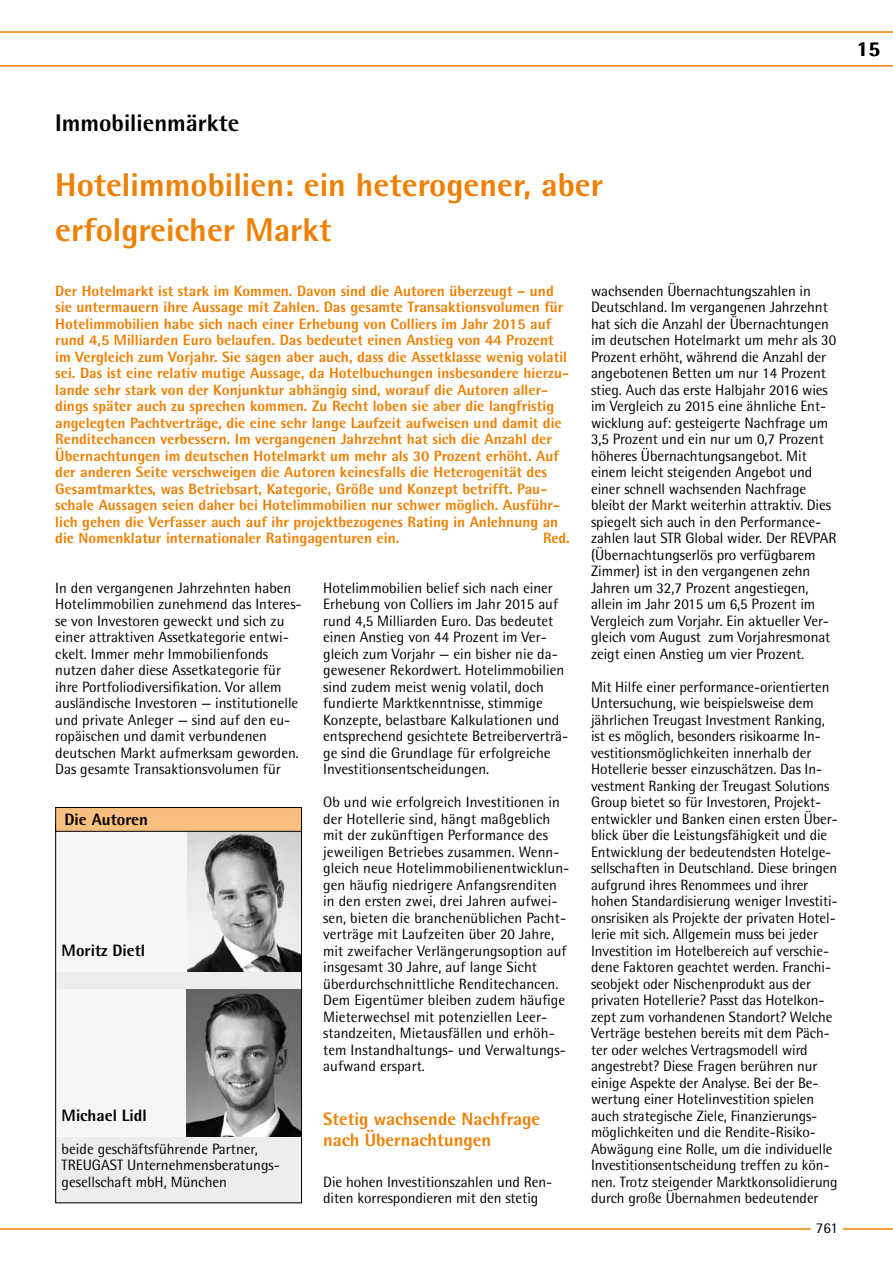
<style>
.page{position:relative;width:893px;height:1263px;background:#fff}
.page>*{position:absolute;margin:0;border:0;box-sizing:border-box;transform-origin:0 0}
.t1{font:800 33px/45px "Rotis Semi Sans";color:#ee7f00}
.t2{font:800 24px "Rotis Semi Sans";color:#000}
.t3{font:800 21px "Rotis Semi Sans";color:#000}
.t4{font:800 18px/21px "Rotis Semi Sans";color:#ee7f00}
.t5{font:800 16.5px "Rotis Semi Sans";color:#000}
.t6{font:15px/16.5px "Rotis Semi Sans";letter-spacing:-.005em;color:#000}
.t7{font:800 15px/16.5px "Rotis Semi Sans";color:#ee7f00}
</style>
<div class="page">
<hr style="left:0;top:1228px;width:893px;height:2px;background:#ee7f00">
<div style="left:811px;top:1209px;width:32px;height:31px;background:#fff"></div>
<svg style="left:0;top:31px;width:893px;height:36px"></svg>
<div style="left:55px;top:824px;width:247px;height:323px;background:#f6f6f6"></div>
<img style="left:186px;top:989px;width:114px;height:148px">
<img style="left:187px;top:832px;width:113px;height:140px">
<div style="left:55px;top:1137px;width:247px;height:66px;background:#eceded"></div>
<div style="left:55px;top:972px;width:247px;height:17px;background:#eceded"></div>
<div style="left:55px;top:824px;width:247px;height:379px;border:1px solid #000"></div>
<div style="left:56px;top:807px;width:246px;height:24px;background:#f7bf80"></div>
<div style="left:55px;top:807px;width:247px;height:25px;border:1px solid #000"></div>
<h3 class="t3" style="left:857px;top:35px;width:25px">15</h3>
<h2 class="t2" style="left:55px;top:107px;width:186px">Immobilienmärkte</h2>
<h1 class="t1" style="left:55px;top:162px;width:549px">Hotelimmobilien: ein heterogener, aber erfolgreicher Markt</h1>
<p class="t7" style="left:55px;top:282px;width:515px">Der Hotelmarkt ist stark im Kommen. Davon sind die Autoren überzeugt – und sie untermauern ihre Aussage mit Zahlen. Das gesamte Transaktionsvolumen für Hotelimmobilien habe sich nach einer Erhebung von Colliers im Jahr 2015 auf rund 4,5 Milliarden Euro belaufen. Das bedeutet einen Anstieg von 44 Prozent im Vergleich zum Vorjahr. Sie sagen aber auch, dass die Assetklasse wenig volatil sei. Das ist eine relativ mutige Aussage, da Hotelbuchungen insbesondere hierzu&shy;lande sehr stark von der Konjunktur abhängig sind, worauf die Autoren aller&shy;dings später auch zu sprechen kommen. Zu Recht loben sie aber die langfristig angelegten Pachtverträge, die eine sehr lange Laufzeit aufweisen und damit die Renditechancen verbessern. Im vergangenen Jahrzehnt hat sich die Anzahl der Übernachtungen im deutschen Hotelmarkt um mehr als 30 Prozent erhöht. Auf der anderen Seite verschweigen die Autoren keinesfalls die Heterogenität des Gesamtmarktes, was Betriebsart, Kategorie, Größe und Konzept betrifft. Pau&shy;schale Aussagen seien daher bei Hotelimmobilien nur schwer möglich. Ausführ&shy;lich gehen die Verfasser auch auf ihr projektbezogenes Rating in Anlehnung an die Nomenklatur internationaler Ratingagenturen ein.</p>
<p class="t7" style="left:543px;top:529px;width:28px">Red.</p>
<p class="t6" style="left:55px;top:579px;width:248px">In den vergangenen Jahrzehnten haben Hotelimmobilien zunehmend das Interes&shy;se von Investoren geweckt und sich zu einer attraktiven Assetkategorie entwi&shy;ckelt. Immer mehr Immobilienfonds nutzen daher diese Assetkategorie für ihre Portfoliodiversifikation. Vor allem ausländische Investoren — institutionelle und private Anleger — sind auf den eu&shy;ropäischen und damit verbundenen deutschen Markt aufmerksam geworden.<br>Das gesamte Transaktionsvolumen für</p>
<p class="t6" style="left:323px;top:579px;width:246px">Hotelimmobilien belief sich nach einer Erhebung von Colliers im Jahr 2015 auf rund 4,5 Milliarden Euro. Das bedeutet einen Anstieg von 44 Prozent im Ver&shy;gleich zum Vorjahr — ein bisher nie da&shy;gewesener Rekordwert. Hotelimmobilien sind zudem meist wenig volatil, doch fundierte Marktkenntnisse, stimmige Konzepte, belastbare Kalkulationen und entsprechend gesichtete Betreiberverträ&shy;ge sind die Grundlage für erfolgreiche Investitionsentscheidungen.</p>
<p class="t6" style="left:323px;top:794px;width:248px">Ob und wie erfolgreich Investitionen in der Hotellerie sind, hängt maßgeblich mit der zukünftigen Performance des jeweiligen Betriebes zusammen. Wenn&shy;gleich neue Hotelimmobilienentwicklun&shy;gen häufig niedrigere Anfangsrenditen in den ersten zwei, drei Jahren aufwei&shy;sen, bieten die branchenüblichen Pacht&shy;verträge mit Laufzeiten über 20 Jahre, mit zweifacher Verlängerungsoption auf insgesamt 30 Jahre, auf lange Sicht überdurchschnittliche Renditechancen.<br>Dem Eigentümer bleiben zudem häufige Mieterwechsel mit potenziellen Leer&shy;standzeiten, Mietausfällen und erhöh&shy;tem Instandhaltungs- und Verwaltungs&shy;aufwand erspart.</p>
<p class="t4" style="left:323px;top:1108px;width:218px">Stetig wachsende Nachfrage nach Übernachtungen</p>
<p class="t6" style="left:323px;top:1173px;width:229px">Die hohen Investitionszahlen und Ren&shy;diten korrespondieren mit den stetig</p>
<p class="t5" style="left:65px;top:809px;width:85px">Die Autoren</p>
<p class="t5" style="left:62px;top:939px;width:85px">Moritz Dietl</p>
<p class="t5" style="left:62px;top:1104px;width:87px">Michael Lidl</p>
<p class="t6" style="left:62px;top:1140px;width:198px">beide geschäftsführende Partner,<br>Treugast</p>
<p class="t6" style="left:62px;top:1157px;width:220px;text-indent:65px">Unternehmensberatungs&shy;gesellschaft mbH, München</p>
<p class="t6" style="left:591px;top:282px;width:247px">wachsenden Übernachtungszahlen in Deutschland. Im vergangenen Jahrzehnt hat sich die Anzahl der Übernachtungen im deutschen Hotelmarkt um mehr als 30<br>Prozent erhöht, während die Anzahl der angebotenen Betten um nur 14 Prozent stieg. Auch das erste Halbjahr 2016 wies im Vergleich zu 2015 eine ähnliche Ent&shy;wicklung auf: gesteigerte Nachfrage um 3,5 Prozent und ein nur um 0,7 Prozent höheres Übernachtungsangebot. Mit einem leicht steigenden Angebot und einer schnell wachsenden Nachfrage bleibt der Markt weiterhin attraktiv. Dies spiegelt sich auch in den Performance&shy;zahlen laut STR Global wider. Der REVPAR (Übernachtungserlös pro verfügbarem Zimmer) ist in den vergangenen zehn Jahren um 32,7 Prozent angestiegen, allein im Jahr 2015 um 6,5 Prozent im Vergleich zum Vorjahr. Ein aktueller Ver&shy;gleich vom August zum Vorjahresmonat zeigt einen Anstieg um vier Prozent.</p>
<p class="t6" style="left:591px;top:678px;width:248px">Mit Hilfe einer performance-orientierten Untersuchung, wie beispielsweise dem jährlichen Treugast Investment Ranking, ist es möglich, besonders risikoarme In&shy;vestitionsmöglichkeiten innerhalb der Hotellerie besser einzuschätzen. Das In&shy;vestment Ranking der Treugast Solutions Group bietet so für Investoren, Projekt&shy;entwickler und Banken einen ersten Über&shy;blick über die Leistungsfähigkeit und die Entwicklung der bedeutendsten Hotelge&shy;sellschaften in Deutschland. Diese bringen aufgrund ihres Renommees und ihrer hohen Standardisierung weniger Investiti&shy;onsrisiken als Projekte der privaten Hotel&shy;lerie mit sich. Allgemein muss bei jeder Investition im Hotelbereich auf verschie&shy;dene Faktoren geachtet werden. Franchi&shy;seobjekt oder Nischenprodukt aus der privaten Hotellerie? Passt das Hotelkon&shy;zept zum vorhandenen Standort? Welche Verträge bestehen bereits mit dem Päch&shy;ter oder welches Vertragsmodell wird angestrebt? Diese Fragen berühren nur einige Aspekte der Analyse. Bei der Be&shy;wertung einer Hotelinvestition spielen auch strategische Ziele, Finanzierungs&shy;möglichkeiten und die Rendite-Risiko-Abwägung eine Rolle, um die individuelle Investitionsentscheidung treffen zu kön&shy;nen. Trotz steigender Marktkonsolidierung durch große Übernahmen bedeutender</p>
<p class="t6" style="left:816px;top:1219px;width:23px">761</p>
</div>
